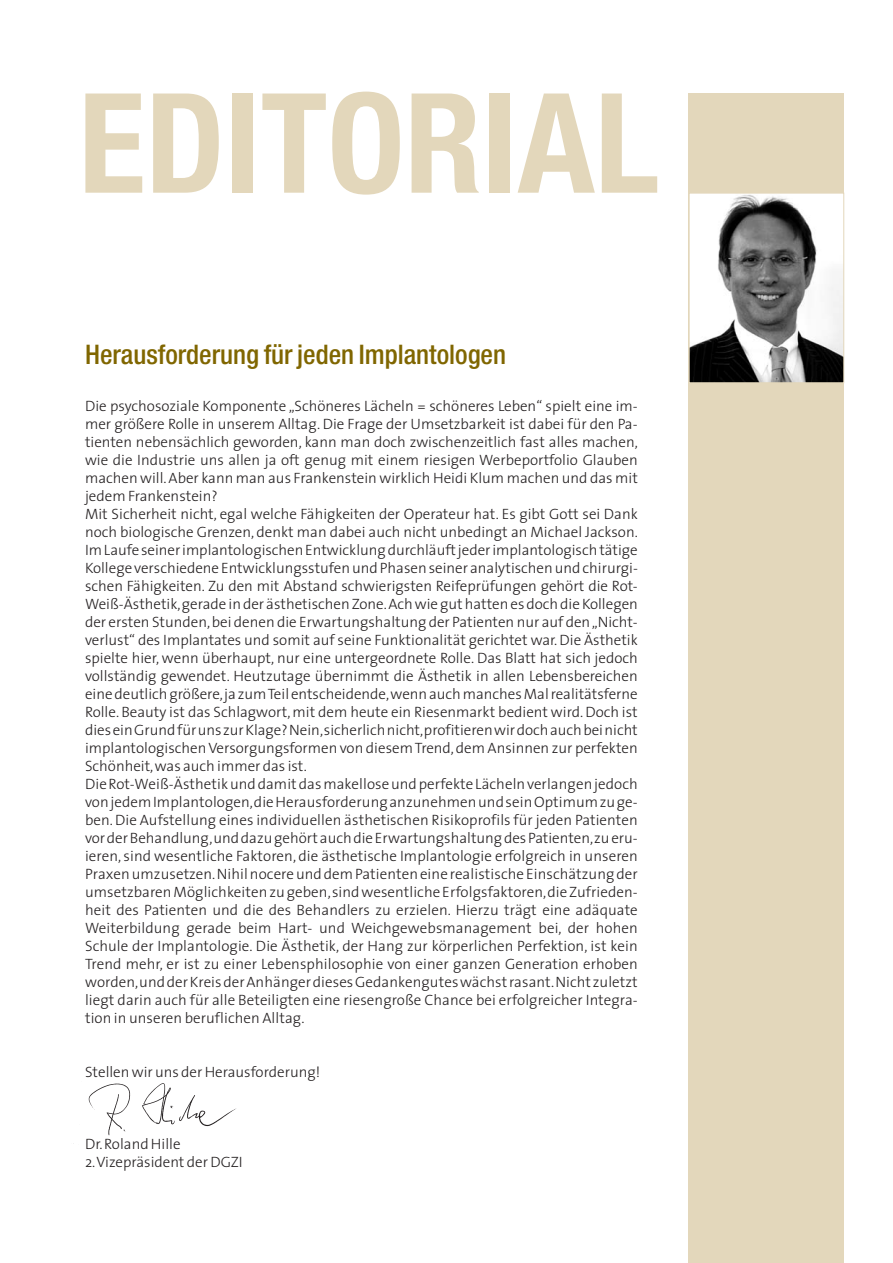
<style>
.page{position:relative;width:893px;height:1263px;background:#fff}
.page>*{position:absolute;margin:0;border:0;box-sizing:border-box;transform-origin:0 0}
.t1{font:700 condensed 138.9px "Helvetica Neue";color:#e3d7bb}
.t2{font:500 condensed 27px "Helvetica Neue";color:#806600}
.t3{font:300 15px/18px "The Sans";color:#231f20}
</style>
<div class="page">
<div style="left:689px;top:94px;width:155px;height:1169px;background:#e3d7bb"></div>
<img style="left:691px;top:195px;width:151px;height:186px">
<div style="left:689px;top:193px;width:155px;height:190px;border:1px solid #e3d7bb"></div>
<img style="left:73px;top:1083px;width:163px;height:61px">
<h1 class="t1" style="left:78px;top:93px;width:582px">EDITORIAL</h1>
<h2 class="t2" style="left:85px;top:344px;width:423px">Herausforderung für jeden Implantologen</h2>
<p class="t3" style="left:85px;top:398px;width:554px">Die psychosoziale Komponente „Schöneres Lächeln = schöneres Leben“ spielt eine im&shy;mer größere Rolle in unserem Alltag. Die Frage der Umsetzbarkeit ist dabei für den Pa&shy;tienten nebensächlich geworden, kann man doch zwischenzeitlich fast alles machen, wie die Industrie uns allen ja oft genug mit einem riesigen Werbeportfolio Glauben machen will. Aber kann man aus Frankenstein wirklich Heidi Klum machen und das mit jedem Frankenstein?<br>Mit Sicherheit nicht, egal welche Fähigkeiten der Operateur hat. Es gibt Gott sei Dank noch biologische Grenzen, denkt man dabei auch nicht unbedingt an Michael Jackson.<br>Im Laufe seiner implantologischen Entwicklung durchläuft jeder implantologisch tätige Kollege verschiedene Entwicklungsstufen und Phasen seiner analytischen und chirurgi&shy;schen Fähigkeiten. Zu den mit Abstand schwierigsten Reifeprüfungen gehört die Rot-Weiß-Ästhetik,gerade in der ästhetischen Zone.Ach wie gut hatten es doch die Kollegen der ersten Stunden,bei denen die Erwartungshaltung der Patienten nur auf den „Nicht&shy;verlust“ des Implantates und somit auf seine Funktionalität gerichtet war. Die Ästhetik spielte hier, wenn überhaupt, nur eine untergeordnete Rolle. Das Blatt hat sich jedoch vollständig gewendet. Heutzutage übernimmt die Ästhetik in allen Lebensbereichen eine deutlich größere,ja zum Teil entscheidende,wenn auch manches Mal realitätsferne Rolle. Beauty ist das Schlagwort, mit dem heute ein Riesenmarkt bedient wird. Doch ist dies ein Grund für uns zur Klage? Nein,sicherlich nicht,profitieren wir doch auch bei nicht implantologischen Versorgungsformen von diesem Trend, dem Ansinnen zur perfekten Schönheit,was auch immer das ist.<br>Die Rot-Weiß-Ästhetik und damit das makellose und perfekte Lächeln verlangen jedoch von jedem Implantologen,die Herausforderung anzunehmen und sein Optimum zu ge&shy;ben. Die Aufstellung eines individuellen ästhetischen Risikoprofils für jeden Patienten vor der Behandlung,und dazu gehört auch die Erwartungshaltung des Patienten,zu eru&shy;ieren, sind wesentliche Faktoren, die ästhetische Implantologie erfolgreich in unseren Praxen umzusetzen.Nihil nocere und dem Patienten eine realistische Einschätzung der umsetzbaren Möglichkeiten zu geben,sind wesentliche Erfolgsfaktoren,die Zufrieden&shy;heit des Patienten und die des Behandlers zu erzielen. Hierzu trägt eine adäquate Weiterbildung gerade beim Hart- und Weichgewebsmanagement bei, der hohen Schule der Implantologie. Die Ästhetik, der Hang zur körperlichen Perfektion, ist kein Trend mehr, er ist zu einer Lebensphilosophie von einer ganzen Generation erhoben worden,und der Kreis der Anhänger dieses Gedankengutes wächst rasant.Nicht zuletzt liegt darin auch für alle Beteiligten eine riesengroße Chance bei erfolgreicher Integra&shy;tion in unseren beruflichen Alltag.</p>
<p class="t3" style="left:85px;top:1064px;width:237px">Stellen wir uns der Herausforderung!</p>
<p class="t3" style="left:85px;top:1136px;width:159px">Dr. Roland Hille<br>2.Vizepräsident der DGZI</p>
</div>
